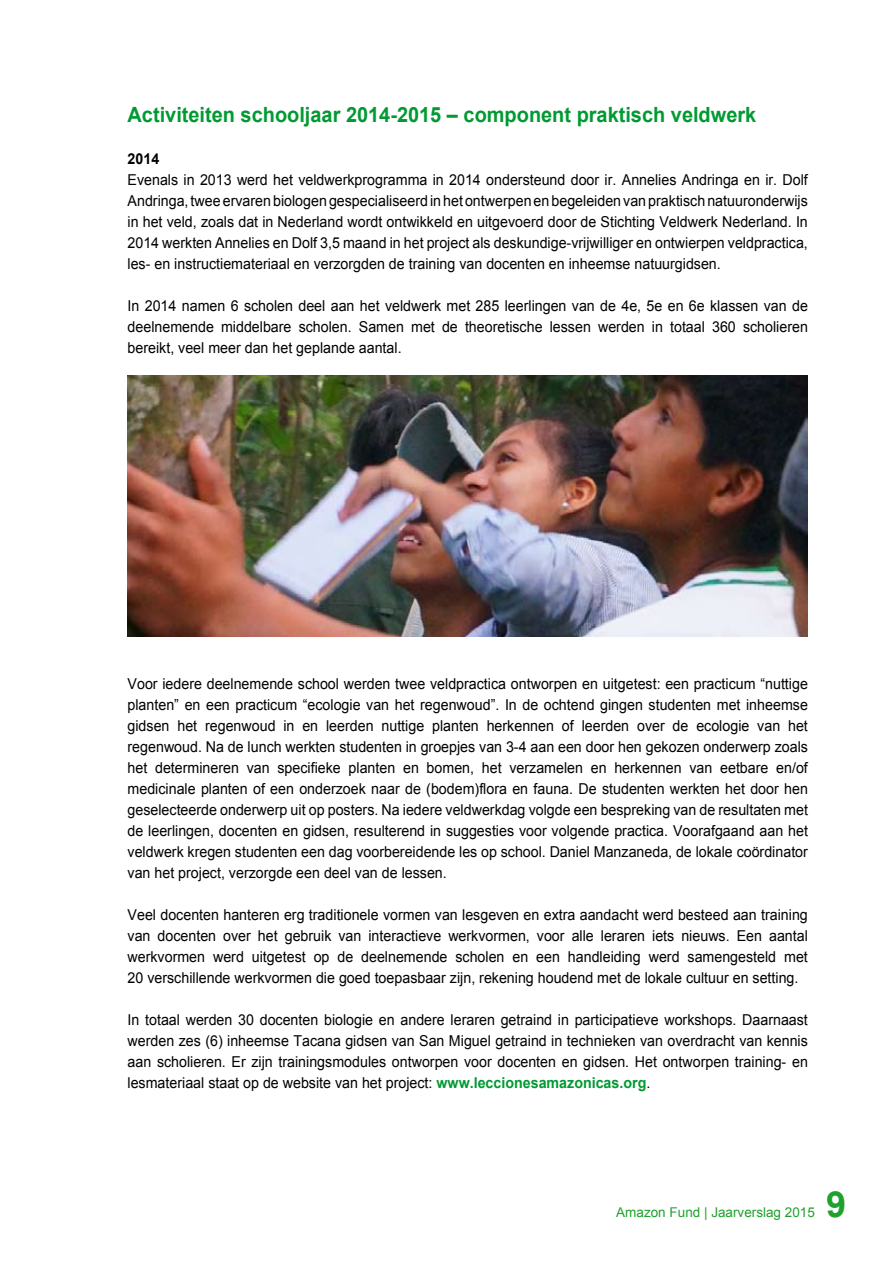
<style>
.page{position:relative;width:893px;height:1263px;background:#fff}
.page>*{position:absolute;margin:0;border:0;box-sizing:border-box;transform-origin:0 0}
.t1{font:700 36px "Arial";color:#1fa12d}
.t2{font:700 21px "Arial";color:#019a32;scale:.95 1}
.t3{font:15px/21px "Arial";color:#000;text-align:justify;scale:.95 1}
.t4{font:700 15px "Arial";color:#000;scale:.95 1}
.t5{font:13.5px "Arial";color:#1fa12d}
.s1{font-weight:700;color:#019a32}
</style>
<div class="page">
<img style="left:128px;top:376px;width:680px;height:261px">
<h2 class="t2" style="left:128px;top:100px;width:663px">Activiteiten schooljaar 2014-2015 – component praktisch veldwerk</h2>
<p class="t4" style="left:128px;top:148px;width:35px">2014</p>
<p class="t3" style="left:128px;top:169px;width:718px">Evenals in 2013 werd het veldwerkprogramma in 2014 ondersteund door ir. Annelies Andringa en ir. Dolf Andringa, twee ervaren biologen gespecialiseerd in het ontwerpen en begeleiden van praktisch natuuronderwijs in het veld, zoals dat in Nederland wordt ontwikkeld en uitgevoerd door de Stichting Veldwerk Nederland. In 2014 werkten Annelies en Dolf 3,5 maand in het project als deskundige-vrijwilliger en ontwierpen veldpractica, les- en instructiemateriaal en verzorgden de training van docenten en inheemse natuurgidsen.</p>
<p class="t3" style="left:128px;top:295px;width:718px">In 2014 namen 6 scholen deel aan het veldwerk met 285 leerlingen van de 4e, 5e en 6e klassen van de deelnemende middelbare scholen. Samen met de theoretische lessen werden in totaal 360 scholieren bereikt, veel meer dan het geplande aantal.</p>
<p class="t3" style="left:128px;top:673px;width:718px">Voor iedere deelnemende school werden twee veldpractica ontworpen en uitgetest: een practicum “nuttige planten” en een practicum “ecologie van het regenwoud”. In de ochtend gingen studenten met inheemse gidsen het regenwoud in en leerden nuttige planten herkennen of leerden over de ecologie van het regenwoud. Na de lunch werkten studenten in groepjes van 3-4 aan een door hen gekozen onderwerp zoals het determineren van specifieke planten en bomen, het verzamelen en herkennen van eetbare en/of medicinale planten of een onderzoek naar de (bodem)flora en fauna. De studenten werkten het door hen geselecteerde onderwerp uit op posters. Na iedere veldwerkdag volgde een bespreking van de resultaten met de leerlingen, docenten en gidsen, resulterend in suggesties voor volgende practica. Voorafgaand aan het veldwerk kregen studenten een dag voorbereidende les op school. Daniel Manzaneda, de lokale coördinator van het project, verzorgde een deel van de lessen.</p>
<p class="t3" style="left:128px;top:904px;width:718px">Veel docenten hanteren erg traditionele vormen van lesgeven en extra aandacht werd besteed aan training van docenten over het gebruik van interactieve werkvormen, voor alle leraren iets nieuws. Een aantal werkvormen werd uitgetest op de deelnemende scholen en een handleiding werd samengesteld met 20 verschillende werkvormen die goed toepasbaar zijn, rekening houdend met de lokale cultuur en setting.</p>
<p class="t3" style="left:128px;top:1009px;width:718px">In totaal werden 30 docenten biologie en andere leraren getraind in participatieve workshops. Daarnaast werden zes (6) inheemse Tacana gidsen van San Miguel getraind in technieken van overdracht van kennis aan scholieren. Er zijn trainingsmodules ontworpen voor docenten en gidsen. Het ontworpen training- en lesmateriaal staat op de website van het project: <span class="s1">www.leccionesamazonicas.org</span>.</p>
<p class="t5" style="left:616px;top:1203px;width:200px">Amazon Fund | Jaarverslag 2015</p>
<h1 class="t1" style="left:826px;top:1180px;width:22px">9</h1>
</div>
